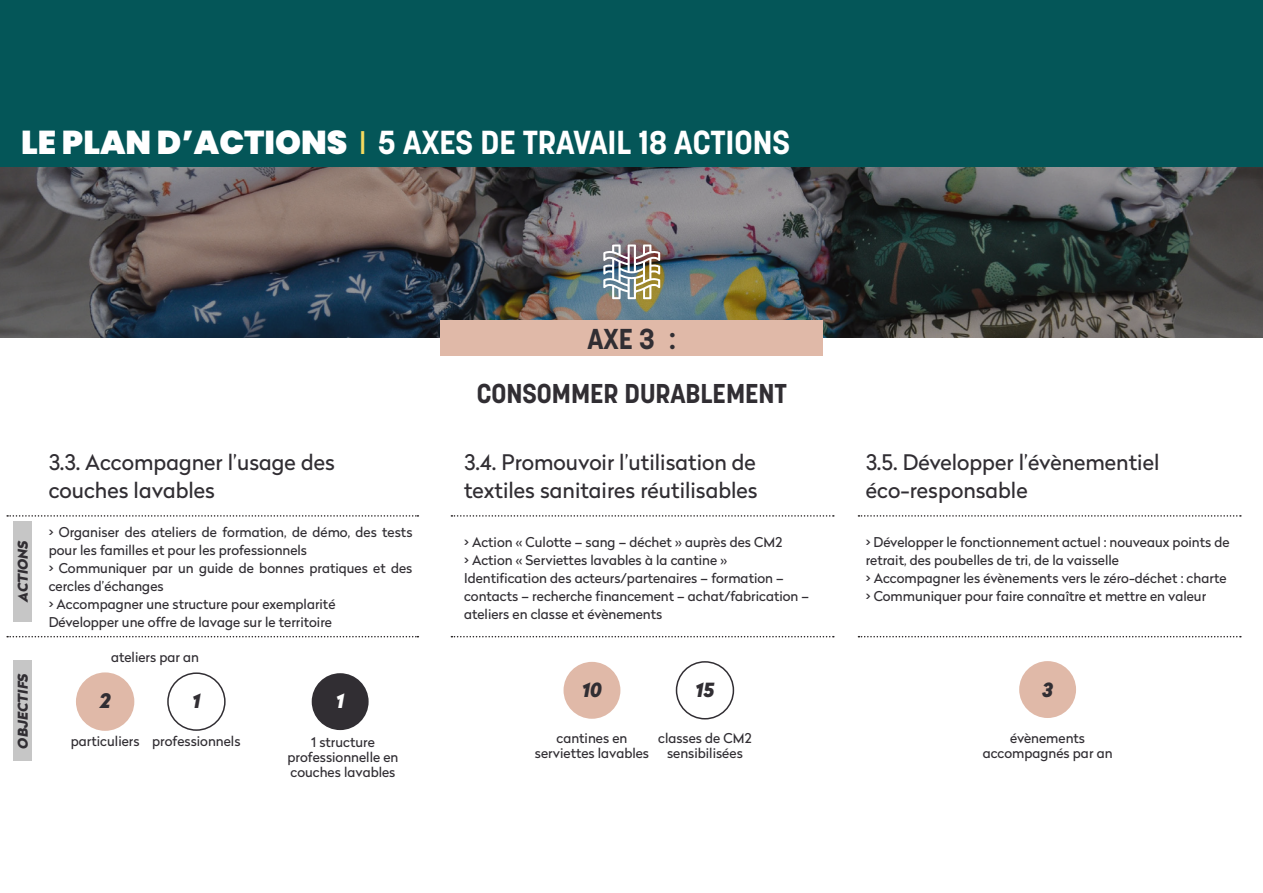
<style>
.page{position:relative;width:1263px;height:893px;background:#fff}
.page>*{position:absolute;margin:0;border:0;box-sizing:border-box;transform-origin:0 0}
.t1{font:700 33px "Korolev";color:#fff}
.t2{font:700 28.5px "Korolev";color:#312e33}
.t3{font:700 27px "Korolev";color:#312e33}
.t4{font:21.45px/28.5px "Radikal";color:#312e33}
.t5{font:italic 900 19.95px "Radikal";color:#312e33}
.t6{font:italic 900 19.5px "Radikal";color:#312e33}
.t7{font:italic 900 19.5px "Radikal";color:#fff}
.t8{font:13.5px/18px "Radikal";color:#312e33}
.t9{font:italic 900 13.5px "Radikal";color:#312e33}
.s1{font-family:"Poppins";font-weight:900}
.s2{font-family:"Poppins";font-weight:400;color:#f5da5f}
</style>
<div class="page">
<img style="left:0;top:167px;width:1263px;height:171px">
<div style="left:0;top:0;width:1263px;height:167px;background:#045658"></div>
<div style="left:440px;top:320px;width:383px;height:36px;background:#e0b9a8"></div>
<img style="left:603px;top:244px;width:57px;height:55px">
<div style="left:13px;top:521px;width:19px;height:100px;background:#c6c6c6"></div>
<div style="left:13px;top:661px;width:19px;height:100px;background:#c6c6c6"></div>
<svg style="left:7px;top:636px;width:411px;height:1px"></svg>
<svg style="left:451px;top:636px;width:383px;height:1px"></svg>
<svg style="left:858px;top:636px;width:383px;height:1px"></svg>
<svg style="left:7px;top:515px;width:411px;height:2px"></svg>
<svg style="left:451px;top:515px;width:383px;height:2px"></svg>
<svg style="left:858px;top:515px;width:383px;height:2px"></svg>
<div style="left:76px;top:672px;width:58px;height:59px;background:#e0b9a8;border-radius:50%"></div>
<div style="left:167px;top:672px;width:59px;height:59px;border:2px solid #312e33;border-radius:50%"></div>
<div style="left:312px;top:673px;width:57px;height:57px;background:#312e33;border-radius:50%"></div>
<div style="left:563px;top:662px;width:57px;height:57px;background:#e0b9a8;border-radius:50%"></div>
<div style="left:676px;top:661px;width:58px;height:58px;border:2px solid #312e33;border-radius:50%"></div>
<div style="left:1019px;top:661px;width:57px;height:57px;background:#e0b9a8;border-radius:50%"></div>
<p class="t1" style="left:21px;top:122px;width:770px"><span class="s1">LE PLAN D’ACTIONS</span> <span class="s2">I</span> 5 AXES DE TRAVAIL 18 ACTIONS</p>
<p class="t2" style="left:588px;top:321px;width:90px">AXE 3 :</p>
<p class="t3" style="left:477px;top:376px;width:312px">CONSOMMER DURABLEMENT</p>
<p class="t9" style="left:13px;top:602px;width:64px;rotate:-90deg">ACTIONS</p>
<p class="t9" style="left:13px;top:748px;width:77px;rotate:-90deg">OBJECTIFS</p>
<p class="t4" style="left:49px;top:447px;width:288px">3.3. Accompagner l’usage des couches lavables</p>
<p class="t4" style="left:464px;top:447px;width:295px">3.4. Promouvoir l’utilisation de textiles sanitaires réutilisables</p>
<p class="t4" style="left:866px;top:447px;width:295px">3.5. Développer l’évènementiel éco-responsable</p>
<p class="t8" style="left:49px;top:522px;width:365px">&gt; Organiser des ateliers de formation, de démo, des tests pour les familles et pour les professionnels</p>
<p class="t8" style="left:49px;top:558px;width:365px">&gt; Communiquer par un guide de bonnes pratiques et des cercles d’échanges</p>
<p class="t8" style="left:49px;top:594px;width:288px">&gt; Accompagner une structure pour exemplarité</p>
<p class="t8" style="left:49px;top:612px;width:285px">Développer une offre de lavage sur le territoire</p>
<p class="t8" style="left:111px;top:647px;width:90px">ateliers par an</p>
<p class="t5" style="left:100px;top:686px;width:12px">2</p>
<p class="t8" style="left:71px;top:732px;width:70px">particuliers</p>
<p class="t6" style="left:192px;top:687px;width:10px">1</p>
<p class="t8" style="left:152px;top:732px;width:90px">professionnels</p>
<p class="t7" style="left:336px;top:687px;width:10px">1</p>
<p class="t8" style="left:311px;top:733px;width:65px">1 structure</p>
<p class="t8" style="left:288px;top:748px;width:112px">professionnelle en</p>
<p class="t8" style="left:291px;top:763px;width:106px">couches lavables</p>
<p class="t8" style="left:464px;top:532px;width:320px">&gt; Action « Culotte – sang – déchet » auprès des CM2</p>
<p class="t8" style="left:464px;top:550px;width:264px">&gt; Action « Serviettes lavables à la cantine »</p>
<p class="t8" style="left:464px;top:568px;width:346px">Identification des acteurs/partenaires – formation – contacts – recherche financement – achat/fabrication – ateliers en classe et évènements</p>
<p class="t6" style="left:582px;top:676px;width:21px">10</p>
<p class="t8" style="left:556px;top:729px;width:72px">cantines en</p>
<p class="t8" style="left:535px;top:744px;width:116px">serviettes lavables</p>
<p class="t6" style="left:695px;top:676px;width:20px">15</p>
<p class="t8" style="left:658px;top:730px;width:95px;line-height:15px;text-align:center">classes de CM2 sensibilisées</p>
<p class="t8" style="left:866px;top:532px;width:365px">&gt; Développer le fonctionnement actuel : nouveaux points de retrait, des poubelles de tri, de la vaisselle</p>
<p class="t8" style="left:866px;top:568px;width:362px">&gt; Accompagner les évènements vers le zéro-déchet : charte</p>
<p class="t8" style="left:866px;top:586px;width:342px">&gt; Communiquer pour faire connaître et mettre en valeur</p>
<p class="t6" style="left:1042px;top:676px;width:12px">3</p>
<p class="t8" style="left:983px;top:730px;width:131px;line-height:15px;text-align:center">évènements accompagnés par an</p>
</div>
